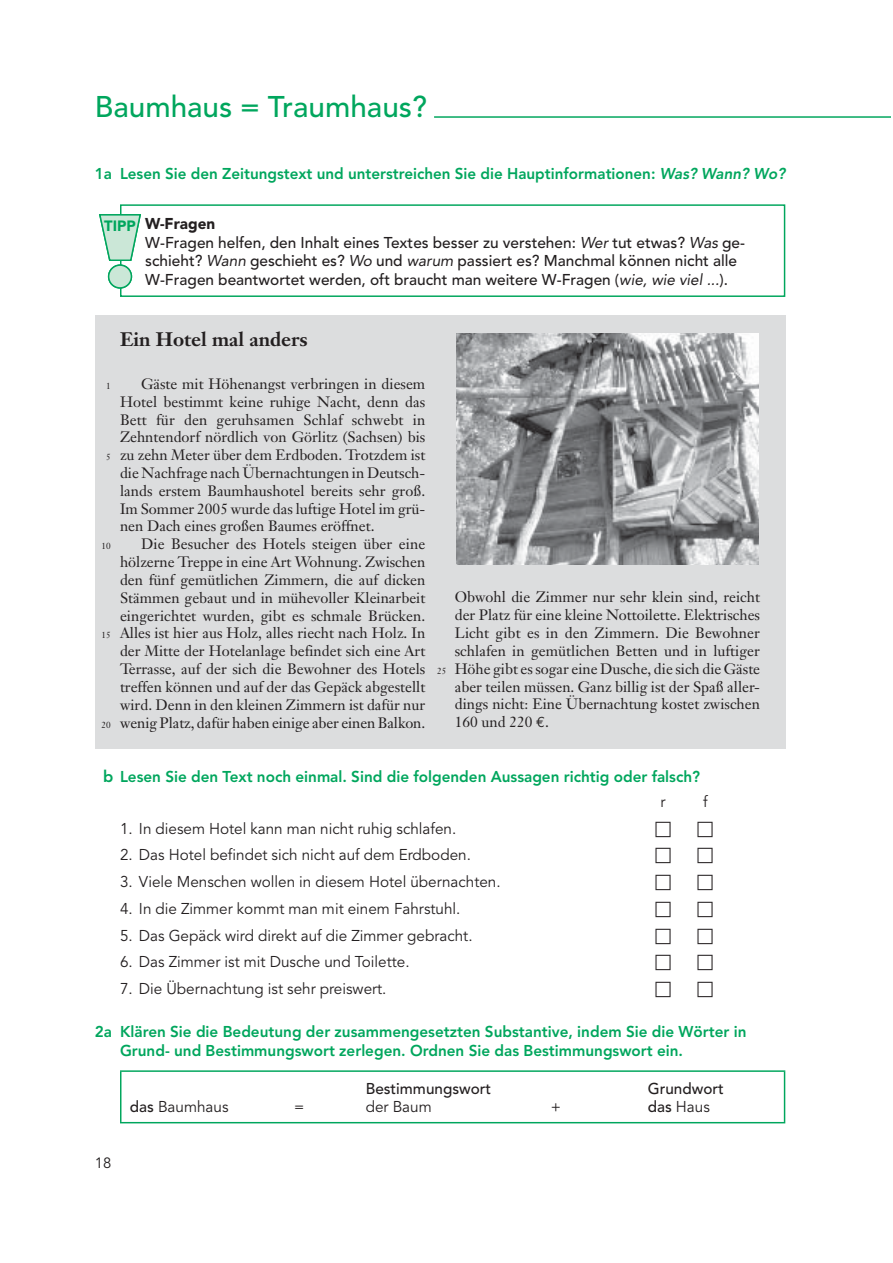
<style>
.page{position:relative;width:893px;height:1263px;background:#fff}
.page>*{position:absolute;margin:0;border:0;box-sizing:border-box;transform-origin:0 0}
.t1{font:500 29.7px "Avenir";color:#00a65d}
.t2{font:700 19.35px "Janson Text";color:#231f20}
.t3{font:17.1px "European Pi Three";color:#231f20}
.t4{font:15.6px "Avenir";color:#231f20}
.t5{font:800 15.6px/24.9px "Avenir";color:#00a65d}
.t6{font:500 15.6px/18.6px "Avenir";color:#231f20}
.t7{font:14.85px/17.9px "Janson Text";color:#231f20;text-align:justify}
.t8{font:900 14.85px "Avenir";color:#00a65d}
.t9{font:14.85px "Avenir";color:#231f20}
.t10{font:8.85px "Janson Text";color:#231f20}
.s1{font-style:italic}
.s2{font-weight:900}
.s3{font-weight:400;font-style:italic}
.s4{font-family:"Euro Mono"}
.s5{font-size:16.35px}
.s6{font-weight:400;color:#231f20}
.s7{font-weight:500}
</style>
<div class="page">
<svg style="left:120px;top:116px;width:770px;height:181px"></svg>
<svg style="left:99px;top:213px;width:43px;height:49px"></svg>
<div style="left:109px;top:265px;width:22px;height:23px;background:#cbe7d7;border-radius:50%"></div>
<div style="left:108px;top:264px;width:24px;height:25px;border:1px solid #00a65d;border-radius:50%"></div>
<hr style="left:120px;top:1070px;width:665px;height:2px;background:#00a65d">
<hr style="left:120px;top:1072px;width:1px;height:50px;background:#00a65d">
<hr style="left:784px;top:1072px;width:1px;height:50px;background:#00a65d">
<hr style="left:120px;top:1122px;width:665px;height:1px;background:#00a65d">
<div style="left:95px;top:315px;width:690px;height:434px;background:#dcddde"></div>
<img style="left:456px;top:333px;width:302px;height:232px">
<h1 class="t1" style="left:95px;top:95px;width:334px">Baumhaus = Traumhaus?</h1>
<p class="t5" style="left:95px;top:163px;width:692px">1a Lesen Sie den Zeitungstext und unterstreichen Sie die Hauptinformationen: <span class="s1">Was? Wann? Wo?</span></p>
<p class="t6" style="left:145px;top:216px;width:601px"><span class="s2">W-Fragen<br></span>W-Fragen helfen, den Inhalt eines Textes besser zu verstehen: <span class="s3">Wer</span> tut etwas? <span class="s3">Was</span> ge&shy;schieht? <span class="s3">Wann</span> geschieht es? <span class="s3">Wo</span> und <span class="s3">warum</span> passiert es? Manchmal können nicht alle W-Fragen beantwortet werden, oft braucht man weitere W-Fragen (<span class="s3">wie, wie viel ...</span>).</p>
<p class="t8" style="left:104px;top:219px;width:33px">TIPP</p>
<p class="t10" style="left:106px;top:382px;width:6px">1</p>
<p class="t10" style="left:106px;top:454px;width:6px">5</p>
<p class="t10" style="left:101px;top:543px;width:11px">10</p>
<p class="t10" style="left:101px;top:632px;width:11px">15</p>
<p class="t10" style="left:101px;top:721px;width:11px">20</p>
<h2 class="t2" style="left:120px;top:331px;width:189px">Ein Hotel mal anders</h2>
<p class="t7" style="left:120px;top:376px;width:307px;text-indent:21px">Gäste mit Höhenangst verbringen in diesem Hotel bestimmt keine ruhige Nacht, denn das Bett für den geruhsamen Schlaf schwebt in Zehntendorf nördlich von Görlitz (Sachsen) bis zu zehn Meter über dem Erdboden. Trotzdem ist die Nachfrage nach Übernachtungen in Deutsch&shy;lands erstem Baumhaushotel bereits sehr groß.<br>Im Sommer 2005 wurde das luftige Hotel im grü&shy;nen Dach eines großen Baumes eröffnet.</p>
<p class="t7" style="left:120px;top:537px;width:307px;text-indent:21px">Die Besucher des Hotels steigen über eine hölzerne Treppe in eine Art Wohnung. Zwischen den fünf gemütlichen Zimmern, die auf dicken Stämmen gebaut und in mühevoller Kleinarbeit eingerichtet wurden, gibt es schmale Brücken.<br>Alles ist hier aus Holz, alles riecht nach Holz. In der Mitte der Hotelanlage befindet sich eine Art Terrasse, auf der sich die Bewohner des Hotels treffen können und auf der das Gepäck abgestellt wird. Denn in den kleinen Zimmern ist dafür nur wenig Platz, dafür haben einige aber einen Balkon.</p>
<p class="t10" style="left:437px;top:667px;width:11px">25</p>
<p class="t7" style="left:455px;top:590px;width:307px">Obwohl die Zimmer nur sehr klein sind, reicht der Platz für eine kleine Nottoilette. Elektrisches Licht gibt es in den Zimmern. Die Bewohner schlafen in gemütlichen Betten und in luftiger Höhe gibt es sogar eine Dusche, die sich die Gäste aber teilen müssen. Ganz billig ist der Spaß aller&shy;dings nicht: Eine Übernachtung kostet zwischen 160 und 220 <span class="s4">€</span>.</p>
<p class="t5" style="left:661px;top:765px;width:41px;text-indent:-557px"><span class="s5">b</span> Lesen Sie den Text noch einmal. Sind die folgenden Aussagen richtig oder falsch? <span class="s6">r</span></p>
<p class="t4" style="left:703px;top:795px;width:6px">f</p>
<p class="t4" style="left:120px;top:822px;width:338px">1. In diesem Hotel kann man nicht ruhig schlafen.</p>
<p class="t3" style="left:655px;top:817px;width:60px">- -</p>
<p class="t4" style="left:120px;top:849px;width:352px">2. Das Hotel befindet sich nicht auf dem Erdboden.</p>
<p class="t3" style="left:655px;top:843px;width:60px">- -</p>
<p class="t4" style="left:120px;top:875px;width:382px">3. Viele Menschen wollen in diesem Hotel übernachten.</p>
<p class="t3" style="left:655px;top:870px;width:60px">- -</p>
<p class="t4" style="left:120px;top:902px;width:342px">4. In die Zimmer kommt man mit einem Fahrstuhl.</p>
<p class="t3" style="left:655px;top:897px;width:60px">- -</p>
<p class="t4" style="left:120px;top:929px;width:354px">5. Das Gepäck wird direkt auf die Zimmer gebracht.</p>
<p class="t3" style="left:655px;top:923px;width:60px">- -</p>
<p class="t4" style="left:120px;top:955px;width:291px">6. Das Zimmer ist mit Dusche und Toilette.</p>
<p class="t3" style="left:655px;top:950px;width:60px">- -</p>
<p class="t4" style="left:120px;top:982px;width:268px">7. Die Übernachtung ist sehr preiswert.</p>
<p class="t3" style="left:655px;top:977px;width:60px">- -</p>
<p class="t5" style="left:120px;top:1024px;width:628px;line-height:18.6px;text-indent:-25px">2a Klären Sie die Bedeutung der zusammengesetzten Substantive, indem Sie die Wörter in<br>Grund- und Bestimmungswort zerlegen. Ordnen Sie das Bestimmungswort ein.</p>
<p class="t6" style="left:366px;top:1081px;width:127px">Bestimmungswort</p>
<p class="t6" style="left:648px;top:1081px;width:77px">Grundwort</p>
<p class="t4" style="left:130px;top:1100px;width:100px"><span class="s7">das</span> Baumhaus</p>
<p class="t4" style="left:294px;top:1100px;width:12px">=</p>
<p class="t4" style="left:366px;top:1100px;width:68px">der Baum</p>
<p class="t4" style="left:551px;top:1100px;width:12px">+</p>
<p class="t4" style="left:648px;top:1100px;width:64px"><span class="s7">das</span> Haus</p>
<p class="t9" style="left:95px;top:1157px;width:18px">18</p>
</div>
